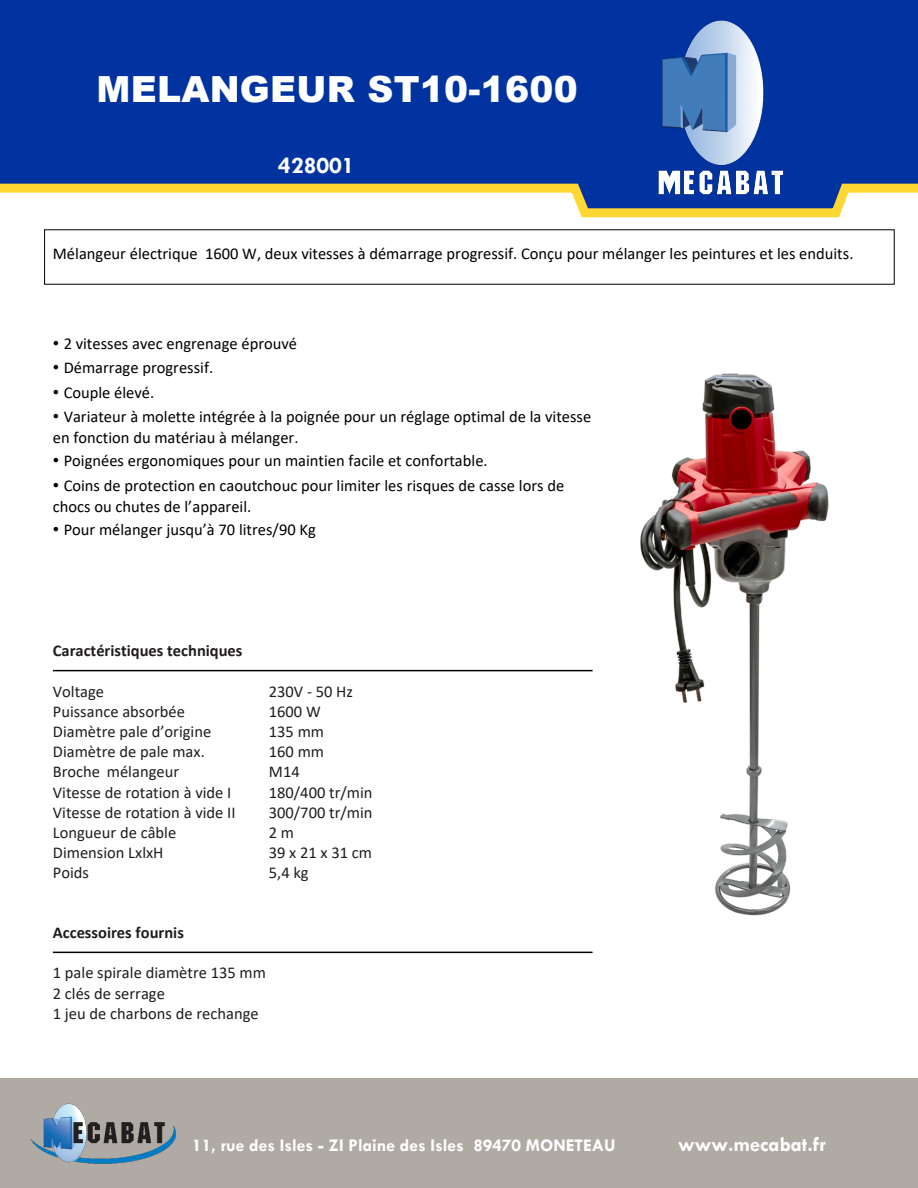
<style>
.page{position:relative;width:918px;height:1188px;background:#fff}
.page>*{position:absolute;margin:0;border:0;box-sizing:border-box;transform-origin:0 0}
.t1{font:900 36px "Arial";letter-spacing:.01em;color:#fff}
.t2{font:700 24px "Tw Cen";color:#fff}
.t3{font:700 21px "Tw Cen";color:#fff}
.t4{font:700 18px "Tw Cen";color:#fff}
.t5{font:16.5px/20.9px "Calibri";color:#000}
.t6{font:16.5px/20.1px "Calibri";color:#211d1e}
.t7{font:700 16.5px "Calibri";color:#211d1e}
.s1{font-family:"Times New Roman";font-size:18px}
</style>
<div class="page">
<img style="left:0;top:182px;width:918px;height:2px">
<svg style="left:0;top:184px;width:918px;height:33px"></svg>
<div style="left:0;top:1079px;width:918px;height:109px;background:#b0aaa5"></div>
<img style="left:30px;top:1103px;width:146px;height:61px">
<div style="left:0;top:0;width:918px;height:182px;background:#0033a0"></div>
<img style="left:625px;top:17px;width:175px;height:201px">
<img style="left:640px;top:373px;width:189px;height:543px">
<hr style="left:53px;top:670px;width:540px;height:1px;background:#000">
<hr style="left:53px;top:952px;width:540px;height:1px;background:#000">
<h1 class="t1" style="left:96px;top:77px;width:483px">MELANGEUR ST10-1600</h1>
<h2 class="t2" style="left:278px;top:156px;width:78px">428001</h2>
<p class="t5" style="left:53px;top:245px;width:802px">Mélangeur électrique 1600 W, deux vitesses à démarrage progressif. Conçu pour mélanger les peintures et les enduits.</p>
<p class="t5" style="left:53px;top:335px;width:246px"><span class="s1">•</span> 2 vitesses avec engrenage éprouvé</p>
<p class="t5" style="left:53px;top:359px;width:162px"><span class="s1">•</span> Démarrage progressif.</p>
<p class="t5" style="left:53px;top:383px;width:103px"><span class="s1">•</span> Couple élevé.</p>
<p class="t5" style="left:53px;top:407px;width:540px"><span class="s1">•</span> Variateur à molette intégrée à la poignée pour un réglage optimal de la vitesse en fonction du matériau à mélanger.</p>
<p class="t5" style="left:53px;top:452px;width:436px"><span class="s1">•</span> Poignées ergonomiques pour un maintien facile et confortable.</p>
<p class="t5" style="left:53px;top:476px;width:513px"><span class="s1">•</span> Coins de protection en caoutchouc pour limiter les risques de casse lors de chocs ou chutes de l’appareil.</p>
<p class="t5" style="left:53px;top:520px;width:264px"><span class="s1">•</span> Pour mélanger jusqu’à 70 litres/90 Kg</p>
<p class="t7" style="left:53px;top:644px;width:191px">Caractéristiques techniques</p>
<p class="t6" style="left:53px;top:683px;width:53px">Voltage</p>
<p class="t6" style="left:269px;top:683px;width:86px">230V - 50 Hz</p>
<p class="t6" style="left:53px;top:703px;width:134px">Puissance absorbée</p>
<p class="t6" style="left:269px;top:703px;width:53px">1600 W</p>
<p class="t6" style="left:53px;top:723px;width:160px">Diamètre pale d’origine</p>
<p class="t6" style="left:269px;top:723px;width:57px">135 mm</p>
<p class="t6" style="left:53px;top:743px;width:153px">Diamètre de pale max.</p>
<p class="t6" style="left:269px;top:743px;width:57px">160 mm</p>
<p class="t6" style="left:53px;top:763px;width:128px">Broche mélangeur</p>
<p class="t6" style="left:269px;top:763px;width:32px">M14</p>
<p class="t6" style="left:53px;top:783px;width:180px">Vitesse de rotation à vide I</p>
<p class="t6" style="left:269px;top:783px;width:105px">180/400 tr/min</p>
<p class="t6" style="left:53px;top:804px;width:184px">Vitesse de rotation à vide II</p>
<p class="t6" style="left:269px;top:804px;width:105px">300/700 tr/min</p>
<p class="t6" style="left:53px;top:824px;width:125px">Longueur de câble</p>
<p class="t6" style="left:269px;top:824px;width:27px">2 m</p>
<p class="t6" style="left:53px;top:844px;width:112px">Dimension LxlxH</p>
<p class="t6" style="left:269px;top:844px;width:105px">39 x 21 x 31 cm</p>
<p class="t6" style="left:53px;top:864px;width:38px">Poids</p>
<p class="t6" style="left:269px;top:864px;width:41px">5,4 kg</p>
<p class="t7" style="left:53px;top:926px;width:133px">Accessoires fournis</p>
<p class="t6" style="left:53px;top:964px;width:215px">1 pale spirale diamètre 135 mm<br>2 clés de serrage<br>1 jeu de charbons de rechange</p>
<p class="t4" style="left:192px;top:1139px;width:425px">11, rue des Isles - ZI Plaine des Isles 89470 MONETEAU</p>
<p class="t3" style="left:678px;top:1137px;width:149px">www.mecabat.fr</p>
</div>
